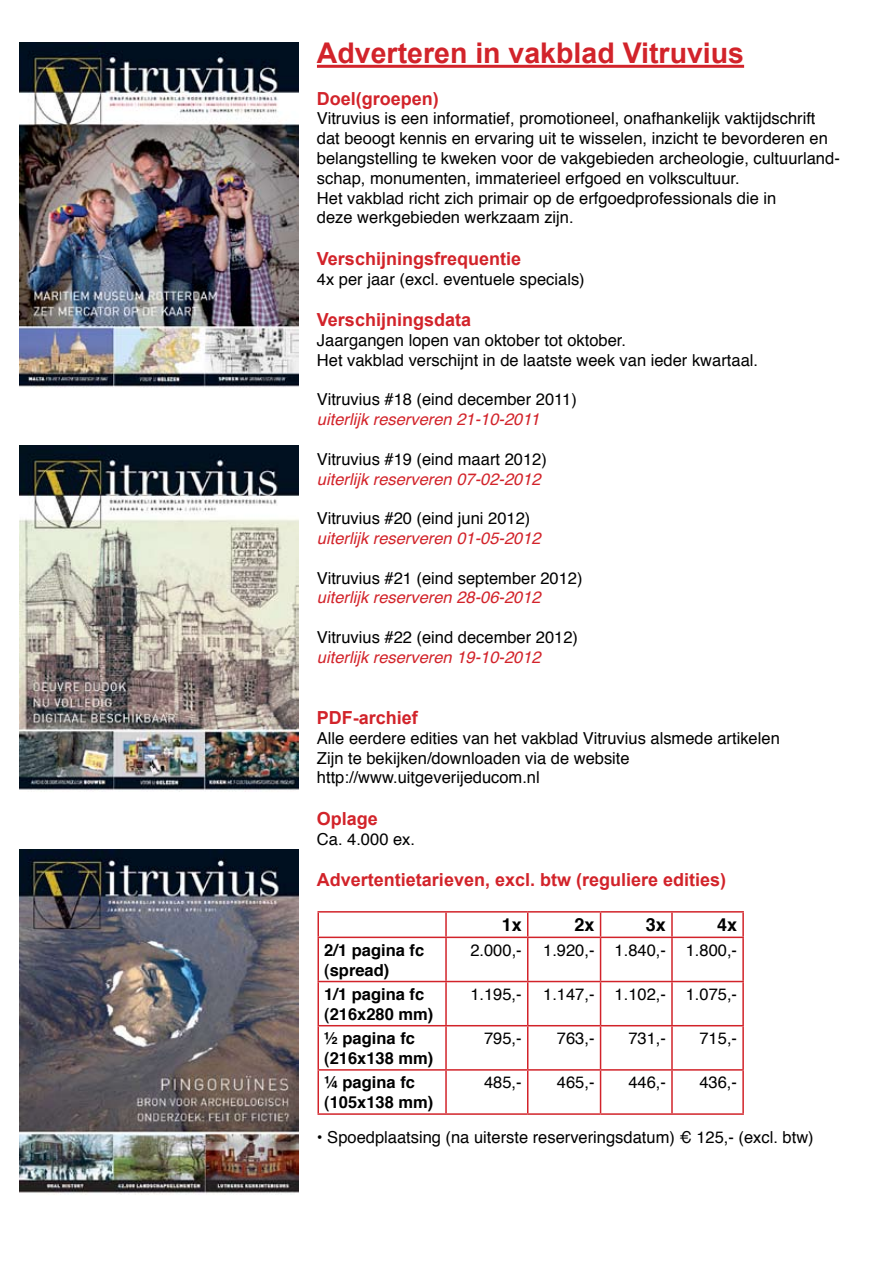
<style>
.page{position:relative;width:893px;height:1263px;background:#fff}
.page>*{position:absolute;margin:0;border:0;box-sizing:border-box;transform-origin:0 0}
.t1{font:700 28.5px "Arial";color:#d2232a}
.t2{font:700 18px "Arial";color:#d2232a}
.t3{font:700 18px "Helvetica";color:#000}
.t4{font:16.5px/19.8px "Helvetica";color:#000}
.t5{font:italic 16.5px "Helvetica";color:#d2232a}
.t6{font:700 16.5px/19.8px "Helvetica";color:#000}
</style>
<div class="page">
<img style="left:19px;top:849px;width:280px;height:346px">
<img style="left:19px;top:446px;width:280px;height:346px">
<img style="left:19px;top:43px;width:280px;height:345px">
<hr style="left:317px;top:65px;width:427px;height:3px;background:#d2232a">
<hr style="left:317px;top:911px;width:129px;height:1px;background:#d2232a">
<hr style="left:317px;top:912px;width:2px;height:24px;background:#d2232a">
<hr style="left:446px;top:911px;width:82px;height:1px;background:#d2232a">
<hr style="left:445px;top:912px;width:2px;height:24px;background:#d2232a">
<hr style="left:528px;top:911px;width:73px;height:1px;background:#d2232a">
<svg style="left:527px;top:912px;width:1px;height:24px"></svg>
<hr style="left:601px;top:911px;width:71px;height:1px;background:#d2232a">
<svg style="left:600px;top:912px;width:1px;height:24px"></svg>
<hr style="left:672px;top:911px;width:72px;height:1px;background:#d2232a">
<hr style="left:671px;top:912px;width:2px;height:24px;background:#d2232a">
<hr style="left:742px;top:912px;width:2px;height:24px;background:#d2232a">
<hr style="left:317px;top:936px;width:129px;height:2px;background:#d2232a">
<hr style="left:317px;top:938px;width:2px;height:43px;background:#d2232a">
<hr style="left:446px;top:936px;width:82px;height:2px;background:#d2232a">
<hr style="left:445px;top:938px;width:2px;height:43px;background:#d2232a">
<hr style="left:528px;top:936px;width:73px;height:2px;background:#d2232a">
<hr style="left:527px;top:938px;width:1px;height:43px;background:#d2232a">
<hr style="left:601px;top:936px;width:71px;height:2px;background:#d2232a">
<hr style="left:600px;top:938px;width:1px;height:43px;background:#d2232a">
<hr style="left:672px;top:936px;width:72px;height:2px;background:#d2232a">
<hr style="left:671px;top:938px;width:2px;height:43px;background:#d2232a">
<hr style="left:742px;top:938px;width:2px;height:43px;background:#d2232a">
<hr style="left:317px;top:981px;width:129px;height:1px;background:#d2232a">
<hr style="left:317px;top:982px;width:2px;height:43px;background:#d2232a">
<hr style="left:446px;top:981px;width:82px;height:1px;background:#d2232a">
<hr style="left:445px;top:982px;width:2px;height:43px;background:#d2232a">
<hr style="left:528px;top:981px;width:73px;height:1px;background:#d2232a">
<hr style="left:527px;top:982px;width:1px;height:43px;background:#d2232a">
<hr style="left:601px;top:981px;width:71px;height:1px;background:#d2232a">
<hr style="left:600px;top:982px;width:1px;height:43px;background:#d2232a">
<hr style="left:672px;top:981px;width:72px;height:1px;background:#d2232a">
<hr style="left:671px;top:982px;width:2px;height:43px;background:#d2232a">
<hr style="left:742px;top:982px;width:2px;height:43px;background:#d2232a">
<hr style="left:317px;top:1025px;width:129px;height:1px;background:#d2232a">
<hr style="left:317px;top:1026px;width:2px;height:43px;background:#d2232a">
<hr style="left:446px;top:1025px;width:82px;height:1px;background:#d2232a">
<hr style="left:445px;top:1026px;width:2px;height:43px;background:#d2232a">
<hr style="left:528px;top:1025px;width:73px;height:1px;background:#d2232a">
<hr style="left:527px;top:1026px;width:1px;height:43px;background:#d2232a">
<hr style="left:601px;top:1025px;width:71px;height:1px;background:#d2232a">
<hr style="left:600px;top:1026px;width:1px;height:43px;background:#d2232a">
<hr style="left:672px;top:1025px;width:72px;height:1px;background:#d2232a">
<hr style="left:671px;top:1026px;width:2px;height:43px;background:#d2232a">
<hr style="left:742px;top:1026px;width:2px;height:43px;background:#d2232a">
<hr style="left:317px;top:1069px;width:129px;height:2px;background:#d2232a">
<hr style="left:317px;top:1071px;width:2px;height:42px;background:#d2232a">
<hr style="left:446px;top:1069px;width:82px;height:2px;background:#d2232a">
<hr style="left:445px;top:1071px;width:2px;height:42px;background:#d2232a">
<hr style="left:528px;top:1069px;width:73px;height:2px;background:#d2232a">
<hr style="left:527px;top:1071px;width:1px;height:42px;background:#d2232a">
<hr style="left:601px;top:1069px;width:71px;height:2px;background:#d2232a">
<hr style="left:600px;top:1071px;width:1px;height:42px;background:#d2232a">
<hr style="left:672px;top:1069px;width:72px;height:2px;background:#d2232a">
<hr style="left:671px;top:1071px;width:2px;height:42px;background:#d2232a">
<hr style="left:742px;top:1071px;width:2px;height:42px;background:#d2232a">
<hr style="left:317px;top:1113px;width:129px;height:2px;background:#d2232a">
<hr style="left:446px;top:1113px;width:82px;height:2px;background:#d2232a">
<hr style="left:528px;top:1113px;width:73px;height:2px;background:#d2232a">
<hr style="left:601px;top:1113px;width:71px;height:2px;background:#d2232a">
<hr style="left:672px;top:1113px;width:72px;height:2px;background:#d2232a">
<h1 class="t1" style="left:317px;top:34px;width:429px">Adverteren in vakblad Vitruvius</h1>
<p class="t2" style="left:317px;top:86px;width:124px">Doel(groepen)</p>
<p class="t4" style="left:317px;top:109px;width:524px">Vitruvius is een informatief, promotioneel, onafhankelijk vaktijdschrift dat beoogt kennis en ervaring uit te wisselen, inzicht te bevorderen en belangstelling te kweken voor de vakgebieden archeologie, cultuurland&shy;schap, monumenten, immaterieel erfgoed en volkscultuur.<br>Het vakblad richt zich primair op de erfgoedprofessionals die in<br>deze werkgebieden werkzaam zijn.</p>
<p class="t2" style="left:317px;top:247px;width:206px">Verschijningsfrequentie</p>
<p class="t4" style="left:317px;top:269px;width:269px">4x per jaar (excl. eventuele specials)</p>
<p class="t2" style="left:317px;top:308px;width:156px">Verschijningsdata</p>
<p class="t4" style="left:317px;top:331px;width:443px">Jaargangen lopen van oktober tot oktober.<br>Het vakblad verschijnt in de laatste week van ieder kwartaal.</p>
<p class="t4" style="left:317px;top:390px;width:261px">Vitruvius #18 (eind december 2011)</p>
<p class="t5" style="left:317px;top:406px;width:224px">uiterlijk reserveren 21-10-2011</p>
<p class="t4" style="left:317px;top:449px;width:231px">Vitruvius #19 (eind maart 2012)</p>
<p class="t5" style="left:317px;top:466px;width:225px">uiterlijk reserveren 07-02-2012</p>
<p class="t4" style="left:317px;top:509px;width:215px">Vitruvius #20 (eind juni 2012)</p>
<p class="t5" style="left:317px;top:525px;width:225px">uiterlijk reserveren 01-05-2012</p>
<p class="t4" style="left:317px;top:568px;width:267px">Vitruvius #21 (eind september 2012)</p>
<p class="t5" style="left:317px;top:584px;width:225px">uiterlijk reserveren 28-06-2012</p>
<p class="t4" style="left:317px;top:628px;width:263px">Vitruvius #22 (eind december 2012)</p>
<p class="t5" style="left:317px;top:644px;width:225px">uiterlijk reserveren 19-10-2012</p>
<p class="t2" style="left:317px;top:706px;width:103px">PDF-archief</p>
<p class="t4" style="left:317px;top:728px;width:464px">Alle eerdere edities van het vakblad Vitruvius alsmede artikelen<br>Zijn te bekijken/downloaden via de website http://www.uitgeverijeducom.nl</p>
<p class="t2" style="left:317px;top:806px;width:63px">Oplage</p>
<p class="t4" style="left:317px;top:829px;width:100px">Ca. 4.000 ex.</p>
<p class="t2" style="left:317px;top:868px;width:411px">Advertentietarieven, excl. btw (reguliere edities)</p>
<p class="t3" style="left:502px;top:910px;width:22px">1x</p>
<p class="t3" style="left:574px;top:910px;width:22px">2x</p>
<p class="t3" style="left:646px;top:910px;width:22px">3x</p>
<p class="t3" style="left:717px;top:910px;width:22px">4x</p>
<p class="t6" style="left:324px;top:940px;width:101px">2/1 pagina fc (spread)</p>
<p class="t4" style="left:470px;top:940px;width:53px">2.000,-</p>
<p class="t4" style="left:543px;top:940px;width:195px">1.920,- 1.840,- 1.800,-</p>
<p class="t6" style="left:324px;top:984px;width:111px">1/1 pagina fc (216x280 mm)</p>
<p class="t4" style="left:470px;top:985px;width:53px">1.195,-</p>
<p class="t4" style="left:543px;top:985px;width:195px">1.147,- 1.102,- 1.075,-</p>
<p class="t6" style="left:324px;top:1028px;width:111px">½ pagina fc (216x138 mm)</p>
<p class="t4" style="left:484px;top:1029px;width:39px">795,-</p>
<p class="t4" style="left:557px;top:1029px;width:39px">763,-</p>
<p class="t4" style="left:628px;top:1029px;width:39px">731,-</p>
<p class="t4" style="left:699px;top:1029px;width:39px">715,-</p>
<p class="t6" style="left:324px;top:1073px;width:111px">¼ pagina fc (105x138 mm)</p>
<p class="t4" style="left:484px;top:1073px;width:39px">485,-</p>
<p class="t4" style="left:557px;top:1073px;width:39px">465,-</p>
<p class="t4" style="left:628px;top:1073px;width:39px">446,-</p>
<p class="t4" style="left:699px;top:1073px;width:39px">436,-</p>
<p class="t4" style="left:317px;top:1128px;width:498px">• Spoedplaatsing (na uiterste reserveringsdatum) € 125,- (excl. btw)</p>
</div>
